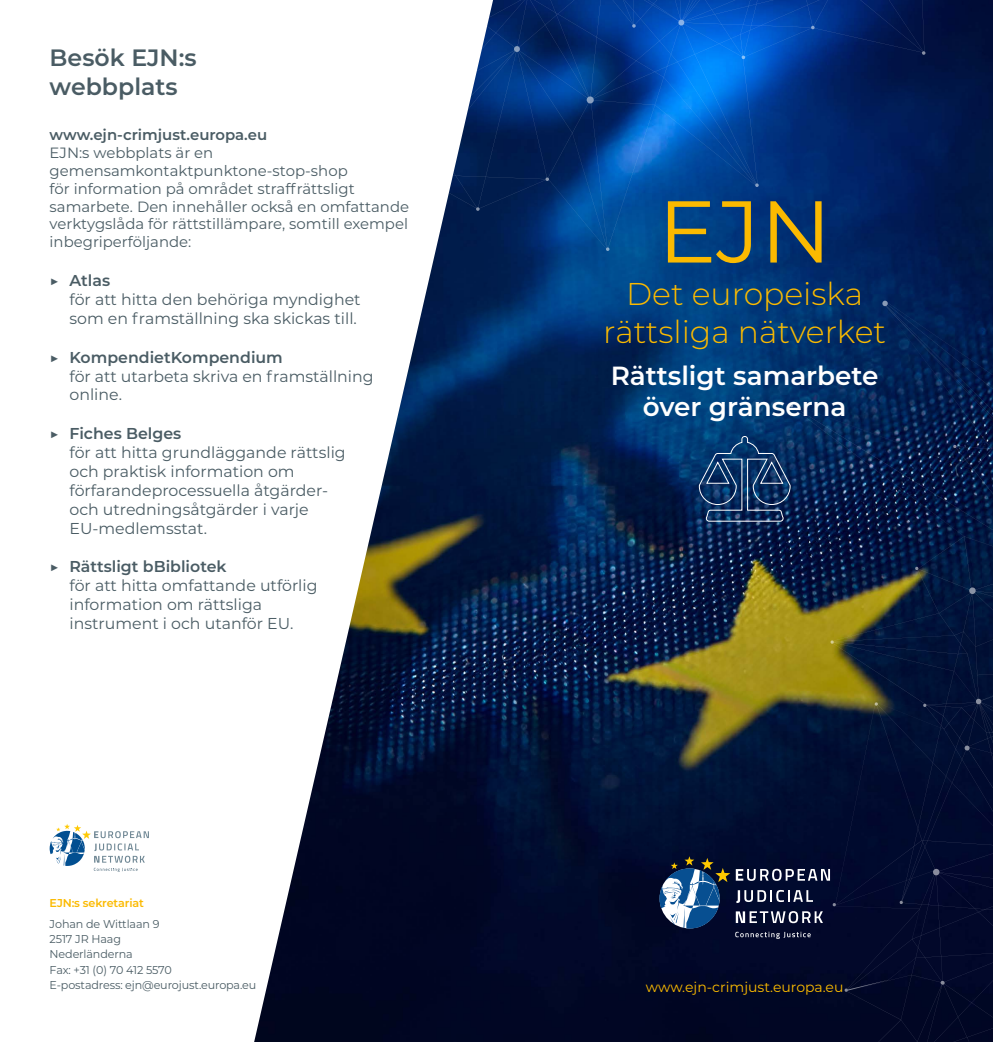
<style>
.page{position:relative;width:993px;height:1042px;background:#fff}
.page>*{position:absolute;margin:0;border:0;box-sizing:border-box;transform-origin:0 0}
.t1{font:87.5px "Montserrat";color:#fbba00}
.t2{font:300 31.5px/37.8px "Montserrat";color:#fbba00;text-align:center}
.t3{font:600 26.25px/31.5px "Montserrat";color:#fff;text-align:center}
.t4{font:600 23.62px/28.3px "Montserrat";color:#4a5c64}
.t5{font:15.75px/18.9px "Montserrat";color:#4a5c64}
.t6{font:600 15.75px "Montserrat";color:#4a5c64}
.t7{font:14.88px/17.8px "Montserrat";color:#4a5c64}
.t8{font:600 14.88px "Montserrat";color:#4a5c64}
.t9{font:14px "Montserrat";color:#fbba00}
.t10{font:11.38px/15.4px "Montserrat";letter-spacing:-.01em;color:#4a5c64}
.t11{font:600 11.38px "Montserrat";letter-spacing:-.01em;color:#fbba00}
</style>
<div class="page">
<img style="left:254px;top:59px;width:738px;height:983px">
<svg style="left:289px;top:0;width:589px;height:251px"></svg>
<svg style="left:554px;top:0;width:438px;height:59px;background:#01378b"></svg>
<svg style="left:789px;top:301px;width:203px;height:358px;background:#10274a"></svg>
<svg style="left:787px;top:659px;width:205px;height:383px;background:#09112c"></svg>
<svg style="left:50px;top:824px;width:99px;height:48px"></svg>
<svg style="left:698px;top:436px;width:92px;height:86px;background:#1d4271"></svg>
<svg style="left:659px;top:856px;width:170px;height:83px;background:#303d5b"></svg>
<h3 class="t4" style="left:50px;top:43px;width:148px">Besök EJN:s webbplats</h3>
<p class="t8" style="left:50px;top:124px;width:219px">www.ejn-crimjust.europa.eu</p>
<p class="t7" style="left:50px;top:143px;width:361px">EJN:s webbplats är en gemensamkontaktpunktone-stop-shop<br>för information på området straffrättsligt samarbete. Den innehåller också en omfattande verktygslåda för rättstillämpare, somtill exempel inbegriperföljande:</p>
<p class="t6" style="left:50px;top:269px;width:62px">▶ Atlas</p>
<p class="t5" style="left:69px;top:289px;width:292px">för att hitta den behöriga myndighet som en framställning ska skickas till.</p>
<p class="t6" style="left:50px;top:346px;width:235px">▶ KompendietKompendium</p>
<p class="t5" style="left:69px;top:366px;width:305px">för att utarbeta skriva en framställning online.</p>
<p class="t6" style="left:50px;top:422px;width:133px">▶ Fiches Belges</p>
<p class="t5" style="left:69px;top:442px;width:277px">för att hitta grundläggande rättslig och praktisk information om förfarandeprocessuella åtgärder&shy;och utredningsåtgärder i varje<br>EU-medlemsstat.</p>
<p class="t6" style="left:50px;top:556px;width:178px">▶ Rättsligt bBibliotek</p>
<p class="t5" style="left:69px;top:576px;width:249px">för att hitta omfattande utförlig information om rättsliga instrument i och utanför EU.</p>
<p class="t11" style="left:50px;top:895px;width:96px">EJN:s sekretariat</p>
<p class="t10" style="left:50px;top:915px;width:208px">Johan de Wittlaan 9<br>2517 JR Haag<br>Nederländerna<br>Fax: +31 (0) 70 412 5570<br>E-postadress: ejn@eurojust.europa.eu</p>
<h1 class="t1" style="left:657px;top:171px;width:175px">EJN</h1>
<h2 class="t2" style="left:603px;top:274px;width:284px">Det europeiska rättsliga nätverket</h2>
<h3 class="t3" style="left:610px;top:358px;width:269px">Rättsligt samarbete över gränserna</h3>
<p class="t9" style="left:645px;top:978px;width:199px">www.ejn-crimjust.europa.eu</p>
</div>
